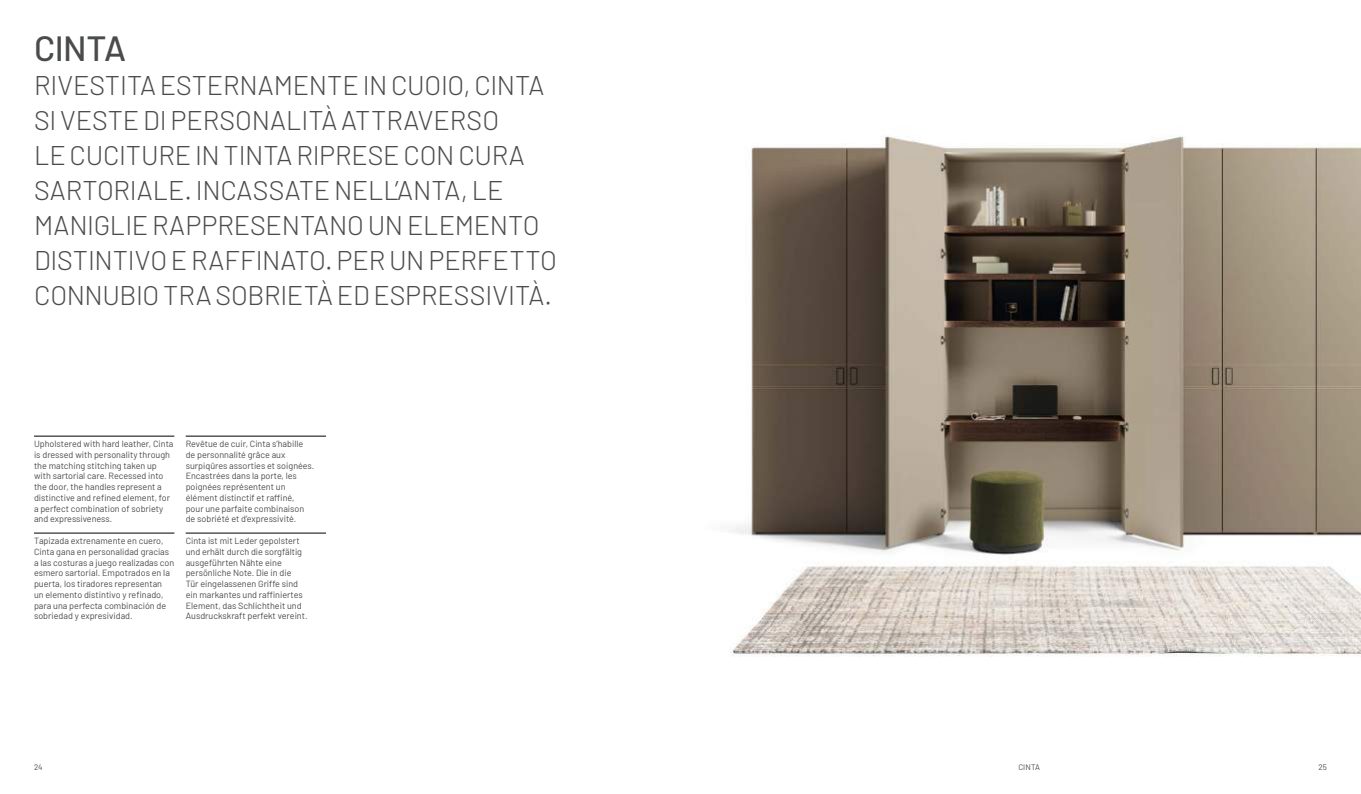
<style>
.page{position:relative;width:1361px;height:794px;background:#fff}
.page>*{position:absolute;margin:0;border:0;box-sizing:border-box;transform-origin:0 0}
.t1{font:500 35px "Barlow";letter-spacing:-.015em;color:#4a4b4d}
.t2{font:300 27px/35px "Barlow";letter-spacing:-.005em;color:#4a4b4d}
.t3{font:9px/10.8px "Barlow";color:#4a4b4d}
.t4{font:8px "Barlow";letter-spacing:.005em;color:#4a4b4d}
</style>
<div class="page">
<img style="left:729px;top:136px;width:632px;height:521px">
<hr style="left:186px;top:436px;width:140px;height:1px;background:#000">
<hr style="left:186px;top:533px;width:140px;height:1px;background:#000">
<hr style="left:34px;top:436px;width:140px;height:1px;background:#000">
<hr style="left:34px;top:533px;width:140px;height:1px;background:#000">
<h1 class="t1" style="left:34px;top:23px;width:94px">CINTA</h1>
<p class="t2" style="left:34px;top:66px;width:524px">RIVESTITA ESTERNAMENTE IN CUOIO, CINTA SI VESTE DI PERSONALITÀ ATTRAVERSO<br>LE CUCITURE IN TINTA RIPRESE CON CURA SARTORIALE. INCASSATE NELL’ANTA, LE MANIGLIE RAPPRESENTANO UN ELEMENTO DISTINTIVO E RAFFINATO. PER UN PERFETTO CONNUBIO TRA SOBRIETÀ ED ESPRESSIVITÀ.</p>
<p class="t3" style="left:34px;top:438px;width:141px">Upholstered with hard leather, Cinta is dressed with personality through the matching stitching taken up with sartorial care. Recessed into the door, the handles represent a distinctive and refined element, for a perfect combination of sobriety and expressiveness.</p>
<p class="t3" style="left:34px;top:534px;width:142px">Tapizada extrenamente en cuero, Cinta gana en personalidad gracias a las costuras a juego realizadas con esmero sartorial. Empotrados en la puerta, los tiradores representan<br>un elemento distintivo y refinado, para una perfecta combinación de sobriedad y expresividad.</p>
<p class="t3" style="left:186px;top:438px;width:130px">Revêtue de cuir, Cinta s’habille de personnalité grâce aux surpiqûres assorties et soignées.<br>Encastrées dans la porte, les poignées représentent un élément distinctif et raffiné, pour une parfaite combinaison de sobriété et d’expressivité.</p>
<p class="t3" style="left:186px;top:534px;width:123px">Cinta ist mit Leder gepolstert und erhält durch die sorgfältig ausgeführten Nähte eine persönliche Note. Die in die<br>Tür eingelassenen Griffe sind ein markantes und raffiniertes<br>Element, das Schlichtheit und<br>Ausdruckskraft perfekt vereint.</p>
<p class="t4" style="left:1018px;top:761px;width:23px">CINTA</p>
<p class="t4" style="left:34px;top:761px;width:10px">24</p>
<p class="t4" style="left:1318px;top:761px;width:10px">25</p>
</div>
